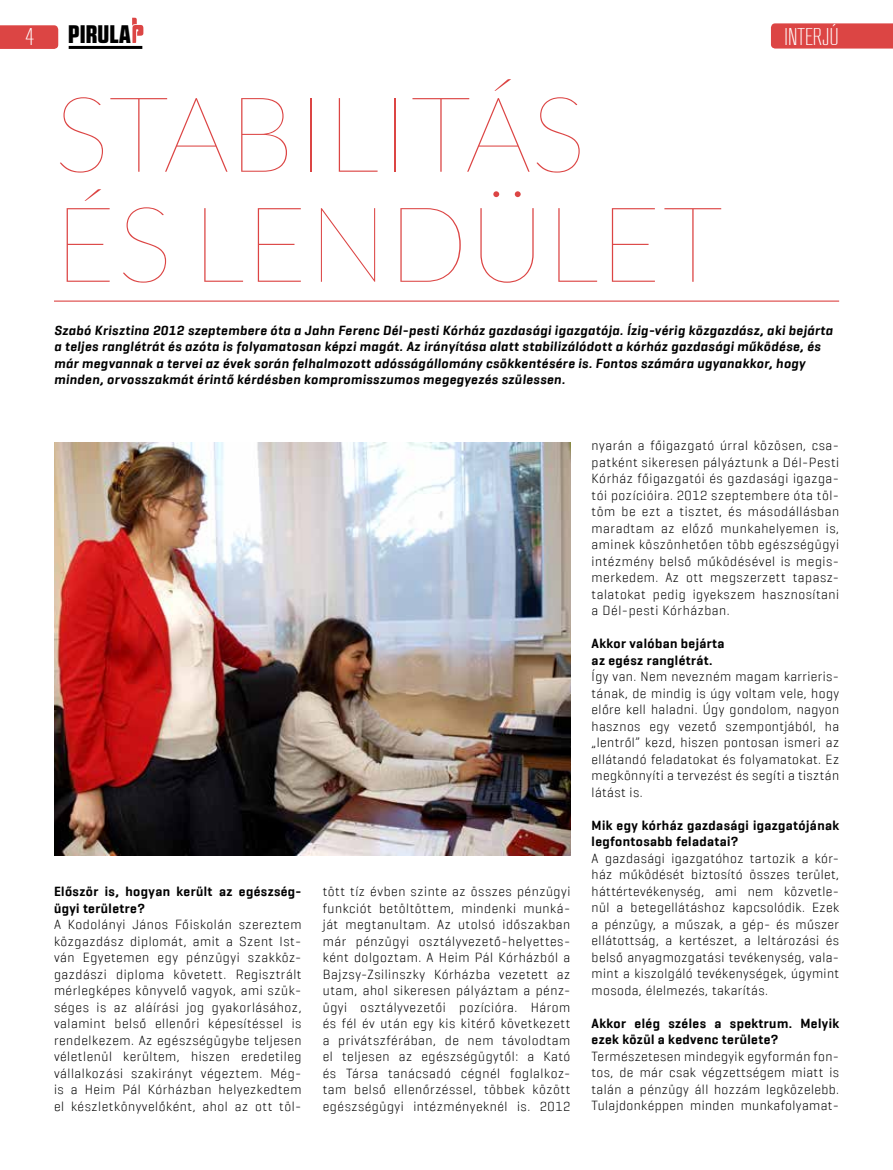
<style>
.page{position:relative;width:893px;height:1170px;background:#fff}
.page>*{position:absolute;margin:0;border:0;box-sizing:border-box;transform-origin:0 0}
.t1{font:100 105.15px/109.9px "Lato";color:#dc4544}
.t2{font:25.35px "RB No 2.1 b Black DEMO";letter-spacing:.03em;color:#000}
.t3{font:300 24px "RB No 2";color:#fff}
.t4{font:24px "RB No 2 Light Alternative";color:#fff}
.t5{font:300 13.5px/16.5px "Geogrotesque";letter-spacing:.03em;color:#000;text-align:justify}
.t6{font:italic 600 13.5px/16.5px "Geogrotesque";letter-spacing:.03em;color:#000}
.t7{font:600 13.5px/16.5px "Geogrotesque";letter-spacing:.03em;color:#000}
</style>
<div class="page">
<svg style="left:0;top:25px;width:58px;height:24px"></svg>
<hr style="left:69px;top:46px;width:73px;height:3px;background:#000">
<svg style="left:132px;top:18px;width:11px;height:25px"></svg>
<svg style="left:771px;top:23px;width:122px;height:26px;background:#dd4b4a"></svg>
<hr style="left:54px;top:300px;width:785px;height:2px;background:#dc4544">
<img style="left:54px;top:442px;width:516px;height:413px">
<h3 class="t4" style="left:26px;top:24px;width:10px">4</h3>
<h2 class="t2" style="left:69px;top:24px;width:64px">PIRULA</h2>
<h3 class="t3" style="left:784px;top:24px;width:57px">INTERJÚ</h3>
<h1 class="t1" style="left:54px;top:80px;width:671px">STABILITÁS<br>ÉS LENDÜLET</h1>
<p class="t6" style="left:54px;top:321px;width:780px">Szabó Krisztina 2012 szeptembere óta a Jahn Ferenc Dél-pesti Kórház gazdasági igazgatója. Ízig-vérig közgazdász, aki bejárta a teljes ranglétrát és azóta is folyamatosan képzi magát. Az irányítása alatt stabilizálódott a kórház gazdasági működése, és már megvannak a tervei az évek során felhalmozott adósságállomány csökkentésére is. Fontos számára ugyanakkor, hogy minden, orvosszakmát érintő kérdésben kompromisszumos megegyezés szülessen.</p>
<p class="t7" style="left:54px;top:883px;width:249px">Először is, hogyan került az egészség&shy;ügyi területre?</p>
<p class="t5" style="left:54px;top:915px;width:249px">A Kodolányi János Főiskolán szereztem közgazdász diplomát, amit a Szent Ist&shy;ván Egyetemen egy pénzügyi szakköz&shy;gazdászi diploma követett. Regisztrált mérlegképes könyvelő vagyok, ami szük&shy;séges is az aláírási jog gyakorlásához, valamint belső ellenőri képesítéssel is rendelkezem. Az egészségügybe teljesen véletlenül kerültem, hiszen eredetileg vállalkozási szakirányt végeztem. Még&shy;is a Heim Pál Kórházban helyezkedtem el készletkönyvelőként, ahol az ott töl-</p>
<p class="t5" style="left:323px;top:882px;width:249px">tött tíz évben szinte az összes pénzügyi funkciót betöltöttem, mindenki munká&shy;ját megtanultam. Az utolsó időszakban már pénzügyi osztályvezető-helyettes&shy;ként dolgoztam. A Heim Pál Kórházból a Bajzsy-Zsilinszky Kórházba vezetett az utam, ahol sikeresen pályáztam a pénz&shy;ügyi osztályvezetői pozícióra. Három és fél év után egy kis kitérő következett a privátszférában, de nem távolodtam el teljesen az egészségügytől: a Kató és Társa tanácsadó cégnél foglalkoz&shy;tam belső ellenőrzéssel, többek között egészségügyi intézményeknél is. 2012</p>
<p class="t5" style="left:592px;top:437px;width:249px">nyarán a főigazgató úrral közösen, csa&shy;patként sikeresen pályáztunk a Dél-Pesti Kórház főigazgatói és gazdasági igazga&shy;tói pozícióira. 2012 szeptembere óta töl&shy;töm be ezt a tisztet, és másodállásban maradtam az előző munkahelyemen is, aminek köszönhetően több egészségügyi intézmény belső működésével is megis&shy;merkedem. Az ott megszerzett tapasz&shy;talatokat pedig igyekszem hasznosítani a Dél-pesti Kórházban.</p>
<p class="t7" style="left:592px;top:635px;width:134px">Akkor valóban bejárta az egész ranglétrát.</p>
<p class="t5" style="left:592px;top:668px;width:249px">Így van. Nem nevezném magam karrieris&shy;tának, de mindig is úgy voltam vele, hogy előre kell haladni. Úgy gondolom, nagyon hasznos egy vezető szempontjából, ha „lentről” kezd, hiszen pontosan ismeri az ellátandó feladatokat és folyamatokat. Ez megkönnyíti a tervezést és segíti a tisztán látást is.</p>
<p class="t7" style="left:592px;top:816px;width:249px">Mik egy kórház gazdasági igazgatójának legfontosabb feladatai?</p>
<p class="t5" style="left:592px;top:849px;width:249px">A gazdasági igazgatóhoz tartozik a kór&shy;ház működését biztosító összes terület, háttértevékenység, ami nem közvetle&shy;nül a betegellátáshoz kapcsolódik. Ezek a pénzügy, a műszak, a gép- és műszer ellátottság, a kertészet, a leltározási és belső anyagmozgatási tevékenység, vala&shy;mint a kiszolgáló tevékenységek, úgymint mosoda, élelmezés, takarítás.</p>
<p class="t7" style="left:592px;top:1014px;width:249px">Akkor elég széles a spektrum. Melyik ezek közül a kedvenc területe?</p>
<p class="t5" style="left:592px;top:1047px;width:249px">Természetesen mindegyik egyformán fon&shy;tos, de már csak végzettségem miatt is talán a pénzügy áll hozzám legközelebb.<br>Tulajdonképpen minden munkafolyamat-</p>
</div>
